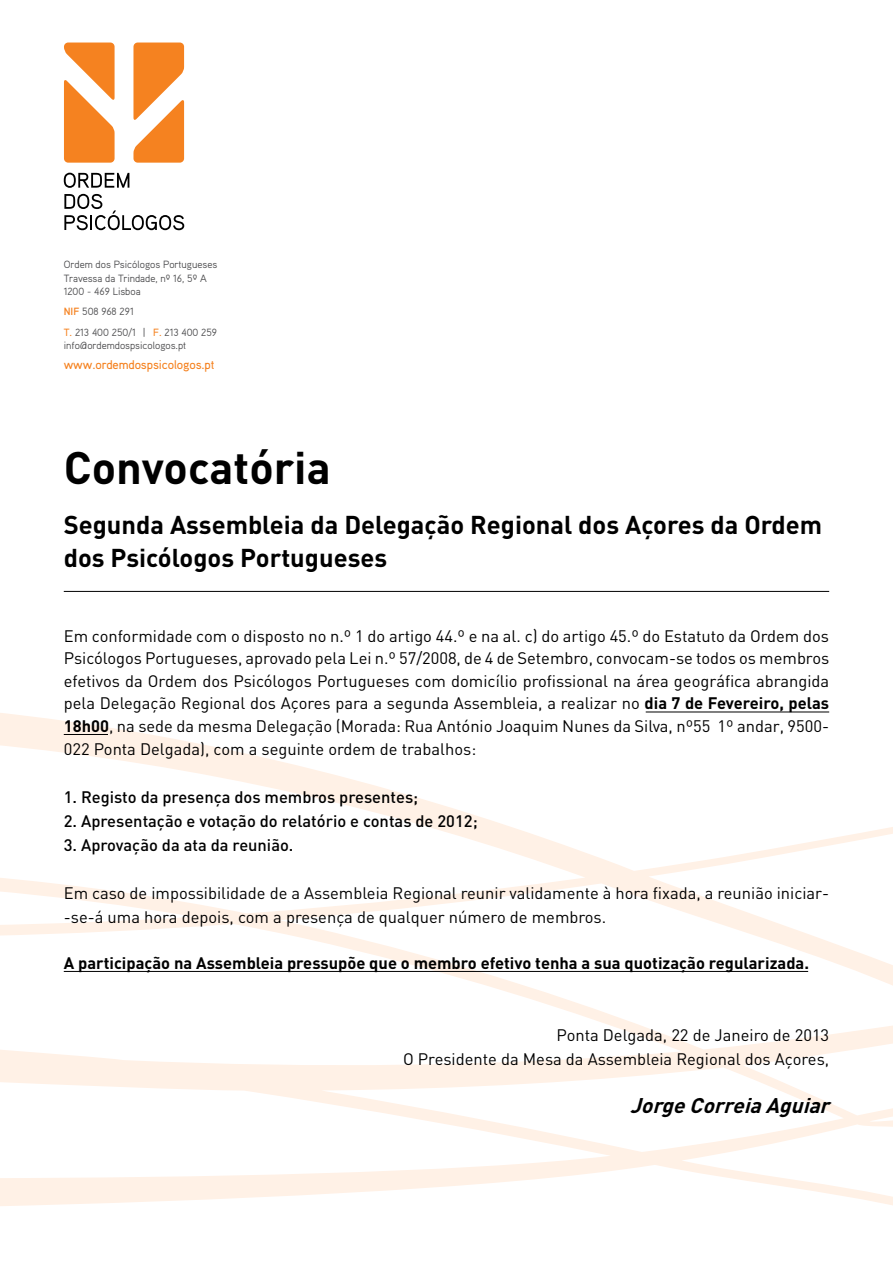
<style>
.page{position:relative;width:893px;height:1263px;background:#fff}
.page>*{position:absolute;margin:0;border:0;box-sizing:border-box;transform-origin:0 0}
.t1{font:700 45px "DIN";color:#000}
.t2{font:700 25.5px/33px "DIN";color:#000}
.t3{font:italic 700 21px "DIN";color:#000}
.t4{font:16.5px/22.5px "DIN";color:#000;text-align:justify}
.t5{font:500 16.5px "DIN";color:#000}
.t6{font:700 16.5px "DIN";color:#000}
.t7{font:500 12.6px "Aaux";letter-spacing:-.01em;color:#f58220}
.t8{font:10.5px/13.5px "Aaux";color:#4d4d4f}
.s1{font-weight:700;color:#f58220}
.s2{font-weight:500;color:#f58220}
.s3{font-weight:700}
</style>
<div class="page">
<svg style="left:64px;top:173px;width:65px;height:15px"></svg>
<svg style="left:64px;top:194px;width:120px;height:36px"></svg>
<svg style="left:64px;top:43px;width:120px;height:120px"></svg>
<svg style="left:0;top:711px;width:893px;height:495px"></svg>
<hr style="left:64px;top:591px;width:765px;height:1px;background:#000">
<hr style="left:64px;top:734px;width:44px;height:1px;background:#000">
<hr style="left:646px;top:712px;width:183px;height:1px;background:#000">
<hr style="left:64px;top:971px;width:744px;height:1px;background:#000">
<p class="t8" style="left:64px;top:258px;width:155px">Ordem dos Psicólogos Portugueses<br>Travessa da Trindade, nº 16, 5º A<br>1200 - 469 Lisboa</p>
<p class="t8" style="left:64px;top:301px;width:155px;line-height:20.1px"><span class="s1">NIF</span> 508 968 291<br><span class="s2">T.</span> 213 400 250/1 | <span class="s2">F.</span> 213 400 259</p>
<p class="t8" style="left:64px;top:338px;width:124px">info@ordemdospsicologos.pt</p>
<p class="t7" style="left:64px;top:357px;width:152px">www.ordemdospsicologos.pt</p>
<h1 class="t1" style="left:64px;top:438px;width:268px">Convocatória</h1>
<h2 class="t2" style="left:64px;top:507px;width:760px">Segunda Assembleia da Delegação Regional dos Açores da Ordem dos Psicólogos Portugueses</h2>
<p class="t4" style="left:64px;top:624px;width:767px">Em conformidade com o disposto no n.º 1 do artigo 44.º e na al. c) do artigo 45.º do Estatuto da Ordem dos Psicólogos Portugueses, aprovado pela Lei n.º 57/2008, de 4 de Setembro, convocam-se todos os membros efetivos da Ordem dos Psicólogos Portugueses com domicílio profissional na área geográfica abrangida pela Delegação Regional dos Açores para a segunda Assembleia, a realizar no <span class="s3">dia 7 de Fevereiro, pelas 18h00</span>, na sede da mesma Delegação (Morada: Rua António Joaquim Nunes da Silva, nº55 1º andar, 9500- 022 Ponta Delgada), com a seguinte ordem de trabalhos:</p>
<p class="t5" style="left:64px;top:786px;width:356px">1. Registo da presença dos membros presentes;</p>
<p class="t5" style="left:64px;top:810px;width:415px">2. Apresentação e votação do relatório e contas de 2012;</p>
<p class="t5" style="left:64px;top:834px;width:231px">3. Aprovação da ata da reunião.</p>
<p class="t4" style="left:64px;top:880px;width:767px;line-height:24px">Em caso de impossibilidade de a Assembleia Regional reunir validamente à hora fixada, a reunião iniciar--se-á uma hora depois, com a presença de qualquer número de membros.</p>
<p class="t6" style="left:64px;top:952px;width:747px">A participação na Assembleia pressupõe que o membro efetivo tenha a sua quotização regularizada.</p>
<p class="t4" style="left:403px;top:1023px;width:428px;line-height:24px;text-align:right">Ponta Delgada, 22 de Janeiro de 2013<br>O Presidente da Mesa da Assembleia Regional dos Açores,</p>
<p class="t3" style="left:630px;top:1092px;width:207px">JorgeCorreiaAguiar</p>
</div>
